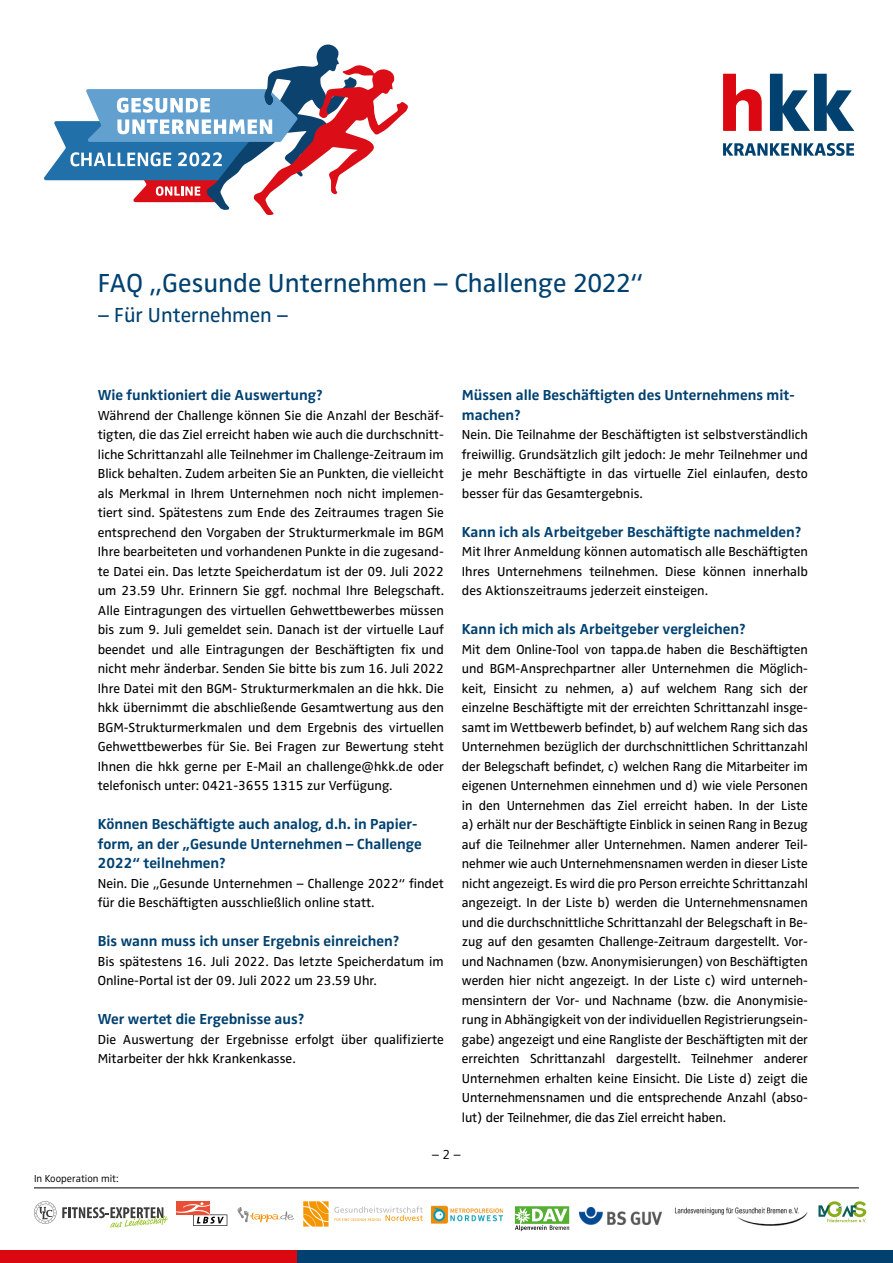
<style>
.page{position:relative;width:893px;height:1263px;background:#fff}
.page>*{position:absolute;margin:0;border:0;box-sizing:border-box;transform-origin:0 0}
.t1{font:27px "Zwo Pro";color:#004170}
.t2{font:21px "Zwo Pro";color:#004170}
.t3{font:700 15px/19.5px "Zwo Pro";color:#004170}
.t4{font:13.5px/19.5px "Zwo Pro";color:#000;text-align:justify}
.t5{font:300 13.5px "Zwo Pro";color:#000}
.t6{font:300 10.5px "Zwo Pro";color:#000}
</style>
<div class="page">
<hr style="left:34px;top:1187px;width:825px;height:1px;background:#000">
<svg style="left:176px;top:1201px;width:51px;height:25px"></svg>
<svg style="left:303px;top:1201px;width:120px;height:25px"></svg>
<svg style="left:62px;top:1207px;width:106px;height:21px"></svg>
<svg style="left:34px;top:1201px;width:22px;height:23px"></svg>
<svg style="left:237px;top:1207px;width:57px;height:16px"></svg>
<svg style="left:818px;top:1201px;width:49px;height:21px"></svg>
<svg style="left:514px;top:1206px;width:56px;height:24px"></svg>
<svg style="left:515px;top:1206px;width:54px;height:25px"></svg>
<img style="left:431px;top:1205px;width:72px;height:19px">
<img style="left:579px;top:1208px;width:83px;height:16px">
<img style="left:674px;top:1207px;width:134px;height:19px">
<div style="left:0;top:1250px;width:298px;height:13px;background:#db0812"></div>
<div style="left:298px;top:1250px;width:595px;height:13px;background:#004170"></div>
<svg style="left:44px;top:45px;width:364px;height:170px"></svg>
<svg style="left:723px;top:74px;width:39px;height:57px"></svg>
<svg style="left:770px;top:74px;width:84px;height:57px"></svg>
<svg style="left:723px;top:143px;width:131px;height:13px"></svg>
<h1 class="t1" style="left:98px;top:263px;width:547px">FAQ „Gesunde Unternehmen – Challenge 2022“</h1>
<h2 class="t2" style="left:98px;top:299px;width:192px">– Für Unternehmen –</h2>
<p class="t3" style="left:98px;top:384px;width:227px">Wie funktioniert die Auswertung?</p>
<p class="t4" style="left:98px;top:404px;width:348px">Während der Challenge können Sie die Anzahl der Beschäf&shy;tigten, die das Ziel erreicht haben wie auch die durchschnitt&shy;liche Schrittanzahl alle Teilnehmer im Challenge-Zeitraum im Blick behalten. Zudem arbeiten Sie an Punkten, die vielleicht als Merkmal in Ihrem Unternehmen noch nicht implemen&shy;tiert sind. Spätestens zum Ende des Zeitraumes tragen Sie entsprechend den Vorgaben der Strukturmerkmale im BGM Ihre bearbeiteten und vorhandenen Punkte in die zugesand&shy;te Datei ein. Das letzte Speicherdatum ist der 09. Juli 2022 um 23.59 Uhr. Erinnern Sie ggf. nochmal Ihre Belegschaft.<br>Alle Eintragungen des virtuellen Gehwettbewerbes müssen bis zum 9. Juli gemeldet sein. Danach ist der virtuelle Lauf beendet und alle Eintragungen der Beschäftigten fix und nicht mehr änderbar. Senden Sie bitte bis zum 16. Juli 2022<br>Ihre Datei mit den BGM- Strukturmerkmalen an die hkk. Die hkk übernimmt die abschließende Gesamtwertung aus den BGM-Strukturmerkmalen und dem Ergebnis des virtuellen Gehwettbewerbes für Sie. Bei Fragen zur Bewertung steht Ihnen die hkk gerne per E-Mail an challenge@hkk.de oder telefonisch unter: 0421-3655 1315 zur Verfügung.</p>
<p class="t3" style="left:98px;top:813px;width:326px">Können Beschäftigte auch analog, d.h. in Papier&shy;form, an der „Gesunde Unternehmen – Challenge<br>2022“ teilnehmen?</p>
<p class="t4" style="left:98px;top:872px;width:348px">Nein. Die „Gesunde Unternehmen – Challenge 2022“ findet für die Beschäftigten ausschließlich online statt.</p>
<p class="t3" style="left:98px;top:930px;width:303px">Bis wann muss ich unser Ergebnis einreichen?</p>
<p class="t4" style="left:98px;top:950px;width:348px">Bis spätestens 16. Juli 2022. Das letzte Speicherdatum im<br>Online-Portal ist der 09. Juli 2022 um 23.59 Uhr.</p>
<p class="t3" style="left:98px;top:1008px;width:208px">Wer wertet die Ergebnisse aus?</p>
<p class="t4" style="left:98px;top:1028px;width:348px">Die Auswertung der Ergebnisse erfolgt über qualifizierte<br>Mitarbeiter der hkk Krankenkasse.</p>
<p class="t3" style="left:462px;top:384px;width:334px">Müssen alle Beschäftigten des Unternehmens mit&shy;machen?</p>
<p class="t4" style="left:462px;top:424px;width:348px">Nein. Die Teilnahme der Beschäftigten ist selbstverständlich freiwillig. Grundsätzlich gilt jedoch: Je mehr Teilnehmer und je mehr Beschäftigte in das virtuelle Ziel einlaufen, desto besser für das Gesamtergebnis.</p>
<p class="t3" style="left:462px;top:521px;width:341px">Kann ich als Arbeitgeber Beschäftigte nachmelden?</p>
<p class="t4" style="left:462px;top:541px;width:348px">Mit Ihrer Anmeldung können automatisch alle Beschäftigten Ihres Unternehmens teilnehmen. Diese können innerhalb des Aktionszeitraums jederzeit einsteigen.</p>
<p class="t3" style="left:462px;top:618px;width:285px">Kann ich mich als Arbeitgeber vergleichen?</p>
<p class="t4" style="left:462px;top:638px;width:348px">Mit dem Online-Tool von tappa.de haben die Beschäftigten und BGM-Ansprechpartner aller Unternehmen die Möglich&shy;keit, Einsicht zu nehmen, a) auf welchem Rang sich der einzelne Beschäftigte mit der erreichten Schrittanzahl insge&shy;samt im Wettbewerb befindet, b) auf welchem Rang sich das Unternehmen bezüglich der durchschnittlichen Schrittanzahl der Belegschaft befindet, c) welchen Rang die Mitarbeiter im eigenen Unternehmen einnehmen und d) wie viele Personen in den Unternehmen das Ziel erreicht haben. In der Liste a) erhält nur der Beschäftigte Einblick in seinen Rang in Bezug auf die Teilnehmer aller Unternehmen. Namen anderer Teil&shy;nehmer wie auch Unternehmensnamen werden in dieser Liste nicht angezeigt. Es wird die pro Person erreichte Schrittanzahl angezeigt. In der Liste b) werden die Unternehmensnamen und die durchschnittliche Schrittanzahl der Belegschaft in Be&shy;zug auf den gesamten Challenge-Zeitraum dargestellt. Vor&shy;und Nachnamen (bzw. Anonymisierungen) von Beschäftigten werden hier nicht angezeigt. In der Liste c) wird unterneh&shy;mensintern der Vor- und Nachname (bzw. die Anonymisie&shy;rung in Abhängigkeit von der individuellen Registrierungsein&shy;gabe) angezeigt und eine Rangliste der Beschäftigten mit der erreichten Schrittanzahl dargestellt. Teilnehmer anderer Unternehmen erhalten keine Einsicht. Die Liste d) zeigt die Unternehmensnamen und die entsprechende Anzahl (abso&shy;lut) der Teilnehmer, die das Ziel erreicht haben.</p>
<p class="t6" style="left:34px;top:1170px;width:86px">In Kooperation mit:</p>
<p class="t5" style="left:432px;top:1144px;width:31px">– 2 –</p>
</div>
